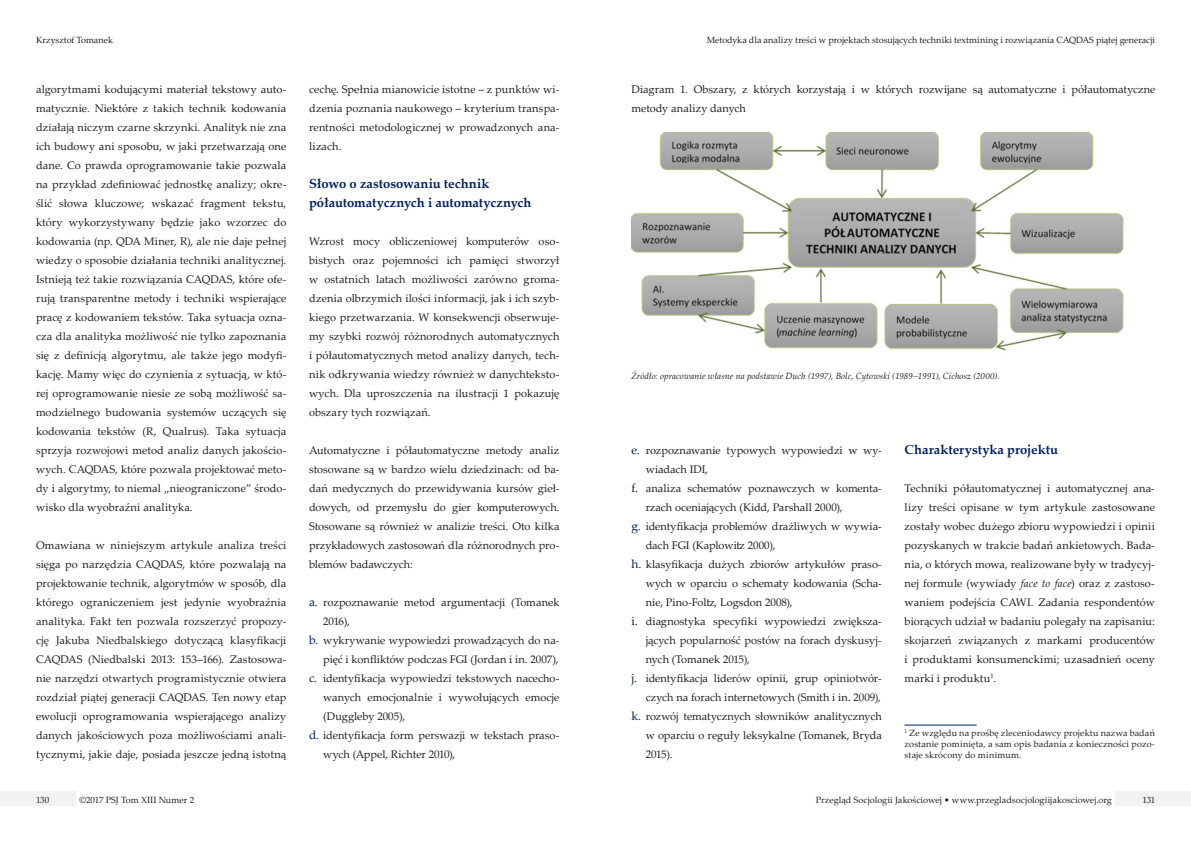
<style>
.page{position:relative;width:1191px;height:842px;background:#fff}
.page>*{position:absolute;margin:0;border:0;box-sizing:border-box;transform-origin:0 0}
.t1{font:700 13px/19px "Palatino Linotype";color:#002060}
.t2{font:11px/19px "Palatino Linotype";color:#231f20;text-align:justify}
.t3{font:9px/11px "Palatino Linotype";letter-spacing:.005em;color:#231f20;text-align:justify}
.t4{font:italic 9px "Palatino Linotype";letter-spacing:.005em;color:#231f20}
.s1{font-size:12px;color:#002060}
.s2{font-style:italic}
</style>
<div class="page">
<div style="left:1115px;top:791px;width:76px;height:15px;background:#f2f2f2"></div>
<div style="left:0;top:791px;width:76px;height:15px;background:#f2f2f2"></div>
<hr style="left:904px;top:725px;width:72px;height:1px;background:#002060">
<img style="left:631px;top:132px;width:493px;height:219px">
<p class="t3" style="left:36px;top:34px;width:79px">Krzysztof Tomanek</p>
<p class="t2" style="left:36px;top:79px;width:252px">algorytmami kodującymi materiał tekstowy auto&shy;matycznie. Niektóre z takich technik kodowania działają niczym czarne skrzynki. Analityk nie zna ich budowy ani sposobu, w jaki przetwarzają one dane. Co prawda oprogramowanie takie pozwala na przykład zdefiniować jednostkę analizy; okre&shy;ślić słowa kluczowe; wskazać fragment tekstu, który wykorzystywany będzie jako wzorzec do kodowania (np. QDA Miner, R), ale nie daje pełnej wiedzy o sposobie działania techniki analitycznej.<br>Istnieją też takie rozwiązania CAQDAS, które ofe&shy;rują transparentne metody i techniki wspierające pracę z kodowaniem tekstów. Taka sytuacja ozna&shy;cza dla analityka możliwość nie tylko zapoznania się z definicją algorytmu, ale także jego modyfi&shy;kację. Mamy więc do czynienia z sytuacją, w któ&shy;rej oprogramowanie niesie ze sobą możliwość sa&shy;modzielnego budowania systemów uczących się kodowania tekstów (R, Qualrus). Taka sytuacja sprzyja rozwojowi metod analiz danych jakościo&shy;wych. CAQDAS, które pozwala projektować meto&shy;dy i algorytmy, to niemal „nieograniczone” środo&shy;wisko dla wyobraźni analityka.</p>
<p class="t2" style="left:36px;top:535px;width:252px">Omawiana w niniejszym artykule analiza treści sięga po narzędzia CAQDAS, które pozwalają na projektowanie technik, algorytmów w sposób, dla którego ograniczeniem jest jedynie wyobraźnia analityka. Fakt ten pozwala rozszerzyć propozy&shy;cję Jakuba Niedbalskiego dotyczącą klasyfikacji CAQDAS (Niedbalski 2013: 153–166). Zastosowa&shy;nie narzędzi otwartych programistycznie otwiera rozdział piątej generacji CAQDAS. Ten nowy etap ewolucji oprogramowania wspierającego analizy danych jakościowych poza możliwościami anali&shy;tycznymi, jakie daje, posiada jeszcze jedną istotną</p>
<p class="t2" style="left:309px;top:79px;width:252px">cechę. Spełnia mianowicie istotne – z punktów wi&shy;dzenia poznania naukowego – kryterium transpa&shy;rentności metodologicznej w prowadzonych ana&shy;lizach.</p>
<p class="t1" style="left:309px;top:174px;width:224px">Słowo o zastosowaniu technik półautomatycznych i automatycznych</p>
<p class="t2" style="left:309px;top:231px;width:252px">Wzrost mocy obliczeniowej komputerów oso&shy;bistych oraz pojemności ich pamięci stworzył w ostatnich latach możliwości zarówno groma&shy;dzenia olbrzymich ilości informacji, jak i ich szyb&shy;kiego przetwarzania. W konsekwencji obserwuje&shy;my szybki rozwój różnorodnych automatycznych i półautomatycznych metod analizy danych, tech&shy;nik odkrywania wiedzy również w danychteksto&shy;wych. Dla uproszczenia na ilustracji 1 pokazuję obszary tych rozwiązań.</p>
<p class="t2" style="left:309px;top:440px;width:252px">Automatyczne i półautomatyczne metody analiz stosowane są w bardzo wielu dziedzinach: od ba&shy;dań medycznych do przewidywania kursów gieł&shy;dowych, od przemysłu do gier komputerowych.<br>Stosowane są również w analizie treści. Oto kilka przykładowych zastosowań dla różnorodnych pro&shy;blemów badawczych:</p>
<p class="t2" style="left:309px;top:592px;width:252px"><span class="s1">a.</span> rozpoznawanie metod argumentacji (Tomanek</p>
<p class="t2" style="left:323px;top:611px;width:28px">2016),</p>
<p class="t2" style="left:309px;top:630px;width:252px"><span class="s1">b.</span> wykrywanie wypowiedzi prowadzących do na-</p>
<p class="t2" style="left:323px;top:649px;width:237px">pięć i konfliktów podczas FGI (Jordan i in. 2007),</p>
<p class="t2" style="left:309px;top:668px;width:252px"><span class="s1">c.</span> identyfikacja wypowiedzi tekstowych nacecho-</p>
<p class="t2" style="left:323px;top:687px;width:238px">wanych emocjonalnie i wywołujących emocje</p>
<p class="t2" style="left:323px;top:706px;width:83px">(Duggleby 2005),</p>
<p class="t2" style="left:309px;top:725px;width:252px"><span class="s1">d.</span> identyfikacja form perswazji w tekstach praso-</p>
<p class="t2" style="left:323px;top:744px;width:133px">wych (Appel, Richter 2010),</p>
<p class="t3" style="left:707px;top:34px;width:449px">Metodyka dla analizy treści w projektach stosujących techniki textmining i rozwiązania CAQDAS piątej generacji</p>
<p class="t2" style="left:631px;top:79px;width:525px">Diagram 1. Obszary, z których korzystają i w których rozwijane są automatyczne i półautomatyczne metody analizy danych</p>
<p class="t4" style="left:631px;top:370px;width:370px">Źródło: opracowanie własne na podstawie Duch (1997), Bolc, Cytowski (1989‒1991), Cichosz (2000).</p>
<p class="t2" style="left:631px;top:440px;width:252px"><span class="s1">e.</span> rozpoznawanie typowych wypowiedzi w wy-</p>
<p class="t2" style="left:645px;top:459px;width:64px">wiadach IDI,</p>
<p class="t2" style="left:631px;top:478px;width:252px"><span class="s1">f.</span> analiza schematów poznawczych w komenta-</p>
<p class="t2" style="left:645px;top:497px;width:198px">rzach oceniających (Kidd, Parshall 2000),</p>
<p class="t2" style="left:631px;top:516px;width:252px"><span class="s1">g.</span> identyfikacja problemów drażliwych w wywia-</p>
<p class="t2" style="left:645px;top:535px;width:131px">dach FGI (Kaplowitz 2000),</p>
<p class="t2" style="left:631px;top:554px;width:252px"><span class="s1">h.</span> klasyfikacja dużych zbiorów artykułów praso-</p>
<p class="t2" style="left:645px;top:573px;width:238px">wych w oparciu o schematy kodowania (Scha-</p>
<p class="t2" style="left:645px;top:592px;width:148px">nie, Pino-Foltz, Logsdon 2008),</p>
<p class="t2" style="left:631px;top:611px;width:252px"><span class="s1">i.</span> diagnostyka specyfiki wypowiedzi zwiększa-</p>
<p class="t2" style="left:645px;top:630px;width:238px">jących popularność postów na forach dyskusyj-</p>
<p class="t2" style="left:645px;top:649px;width:106px">nych (Tomanek 2015),</p>
<p class="t2" style="left:631px;top:668px;width:252px"><span class="s1">j.</span> identyfikacja liderów opinii, grup opiniotwór-</p>
<p class="t2" style="left:645px;top:687px;width:237px">czych na forach internetowych (Smith i in. 2009),</p>
<p class="t2" style="left:631px;top:706px;width:252px"><span class="s1">k.</span> rozwój tematycznych słowników analitycznych</p>
<p class="t2" style="left:645px;top:725px;width:238px">w oparciu o reguły leksykalne (Tomanek, Bryda</p>
<p class="t2" style="left:645px;top:744px;width:28px">2015).</p>
<p class="t1" style="left:904px;top:439px;width:155px">Charakterystyka projektu</p>
<p class="t2" style="left:904px;top:478px;width:252px">Techniki półautomatycznej i automatycznej ana&shy;lizy treści opisane w tym artykule zastosowane zostały wobec dużego zbioru wypowiedzi i opinii pozyskanych w trakcie badań ankietowych. Bada&shy;nia, o których mowa, realizowane były w tradycyj&shy;nej formule (wywiady <span class="s2">face to face</span>) oraz z zastoso&shy;waniem podejścia CAWI. Zadania respondentów biorących udział w badaniu polegały na zapisaniu: skojarzeń związanych z markami producentów i produktami konsumenckimi; uzasadnień oceny marki i produktu<sup>1</sup>.</p>
<p class="t3" style="left:904px;top:727px;width:252px"><sup>1</sup> Ze względu na prośbę zleceniodawcy projektu nazwa badań zostanie pominięta, a sam opis badania z konieczności pozo&shy;staje skrócony do minimum.</p>
<p class="t3" style="left:36px;top:794px;width:15px">130</p>
<p class="t3" style="left:79px;top:794px;width:116px">©2017 PSJ Tom XIII Numer 2</p>
<p class="t3" style="left:815px;top:794px;width:298px">Przegląd Socjologii Jakościowej • www.przegladsocjologiijakosciowej.org</p>
<p class="t3" style="left:1142px;top:794px;width:14px">131</p>
</div>
